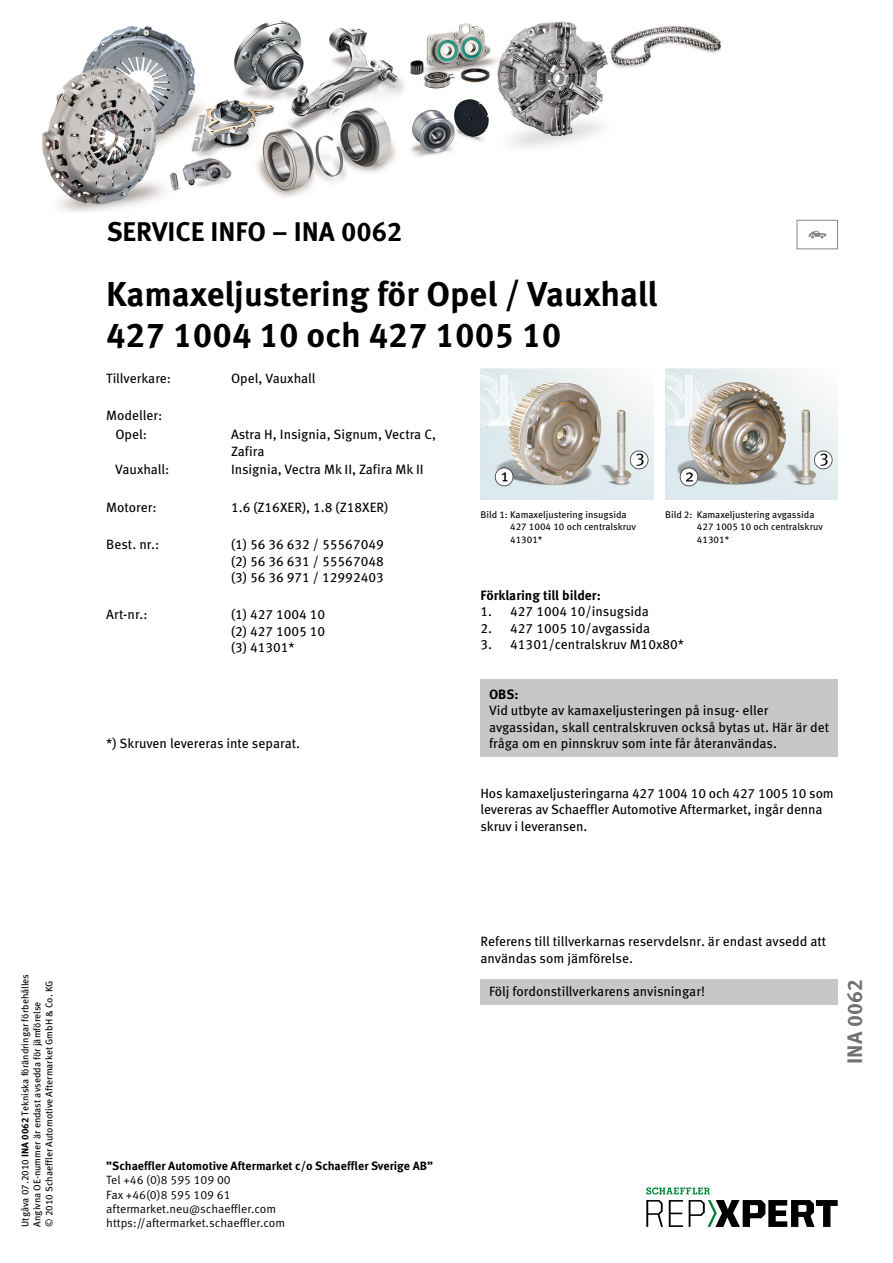
<style>
.page{position:relative;width:893px;height:1263px;background:#fff}
.page>*{position:absolute;margin:0;border:0;box-sizing:border-box;transform-origin:0 0}
.t1{font:700 34.5px/41.4px "Meta Pro";color:#000}
.t2{font:700 27px "Meta Pro";color:#000}
.t3{font:700 21px "Meta Pro";color:#707172}
.t4{font:13.5px/16.5px "Meta Pro";letter-spacing:-.005em;color:#000}
.t5{font:700 13.5px "Meta Pro";color:#000}
.t6{font:12px/14.4px "Meta Pro Norm";color:#000}
.t7{font:700 12px "Meta Pro";color:#000}
.t8{font:9.75px/12.8px "Meta Pro";color:#000}
.s1{font-weight:700}
</style>
<div class="page">
<div style="left:480px;top:679px;width:358px;height:78px;background:#c6c7c8"></div>
<img style="left:480px;top:369px;width:173px;height:130px">
<img style="left:665px;top:369px;width:173px;height:130px">
<div style="left:480px;top:980px;width:358px;height:25px;background:#c6c7c8"></div>
<div style="left:797px;top:220px;width:41px;height:29px;border:1px solid #87888a"></div>
<svg style="left:808px;top:231px;width:18px;height:7px"></svg>
<img style="left:42px;top:20px;width:679px;height:192px">
<svg style="left:646px;top:1200px;width:17px;height:27px"></svg>
<svg style="left:669px;top:1200px;width:14px;height:27px"></svg>
<svg style="left:689px;top:1200px;width:149px;height:27px"></svg>
<svg style="left:646px;top:1187px;width:64px;height:7px"></svg>
<p class="t8" style="left:19px;top:1227px;width:254px;line-height:12px;rotate:-90deg">Utgåva 07.2010 <span class="s1">INA 0062</span> Tekniska förändringar förbehålles<br>Angivna OE-nummer är endast avsedda för jämförelse<br>© 2010 Schaeffler Automotive Aftermarket GmbH &amp; Co. KG</p>
<h2 class="t2" style="left:107px;top:210px;width:297px">SERVICE INFO – INA 0062</h2>
<h1 class="t1" style="left:106px;top:271px;width:553px">Kamaxeljustering för Opel / Vauxhall<br>427 1004 10 och 427 1005 10</h1>
<p class="t4" style="left:106px;top:369px;width:66px">Tillverkare:</p>
<p class="t4" style="left:231px;top:369px;width:86px">Opel, Vauxhall</p>
<p class="t4" style="left:106px;top:405px;width:58px;line-height:18.8px;text-align:center">Modeller:<br>Opel:</p>
<p class="t4" style="left:231px;top:425px;width:207px">Astra H, Insignia, Signum, Vectra C,<br>Zafira</p>
<p class="t4" style="left:115px;top:460px;width:56px">Vauxhall:</p>
<p class="t4" style="left:231px;top:460px;width:194px">Insignia, Vectra Mk II, Zafira Mk II</p>
<p class="t4" style="left:106px;top:498px;width:52px">Motorer:</p>
<p class="t4" style="left:231px;top:498px;width:159px">1.6 (Z16XER), 1.8 (Z18XER)</p>
<p class="t4" style="left:106px;top:535px;width:55px">Best. nr.:</p>
<p class="t4" style="left:231px;top:535px;width:154px;text-align:justify">(1) 56 36 632 / 55567049 (2) 56 36 631 / 55567048 (3) 56 36 971 / 12992403</p>
<p class="t4" style="left:106px;top:606px;width:43px">Art-nr.:</p>
<p class="t4" style="left:231px;top:606px;width:96px;text-align:justify">(1) 427 1004 10 (2) 427 1005 10 (3) 41301*</p>
<p class="t4" style="left:106px;top:734px;width:195px">*) Skruven levereras inte separat.</p>
<p class="t8" style="left:510px;top:507px;width:128px;text-indent:-30px">Bild 1: Kamaxeljustering insugsida<br>427 1004 10 och centralskruv<br>41301*</p>
<p class="t8" style="left:697px;top:507px;width:128px;text-indent:-32px">Bild 2: Kamaxeljustering avgassida<br>427 1005 10 och centralskruv<br>41301*</p>
<p class="t5" style="left:480px;top:585px;width:122px">Förklaring till bilder:</p>
<p class="t4" style="left:480px;top:602px;width:170px">1. 427 1004 10/insugsida</p>
<p class="t4" style="left:480px;top:619px;width:171px">2. 427 1005 10/avgassida</p>
<p class="t4" style="left:480px;top:635px;width:205px">3. 41301/centralskruv M10x80*</p>
<p class="t5" style="left:489px;top:684px;width:31px">OBS:</p>
<p class="t4" style="left:489px;top:701px;width:342px">Vid utbyte av kamaxeljusteringen på insug- eller avgassidan, skall centralskruven också bytas ut. Här är det fråga om en pinnskruv som inte får återanvändas.</p>
<p class="t4" style="left:480px;top:784px;width:355px">Hos kamaxeljusteringarna 427 1004 10 och 427 1005 10 som levereras av Schaeffler Automotive Aftermarket, ingår denna skruv i leveransen.</p>
<p class="t7" style="left:106px;top:1156px;width:328px">”Schaeffler Automotive Aftermarket c/o Schaeffler Sverige AB”</p>
<p class="t6" style="left:106px;top:1172px;width:180px">Tel +46 (0)8 595 109 00<br>Fax +46(0)8 595 109 61 aftermarket.neu@schaeffler.com https://aftermarket.schaeffler.com</p>
<p class="t4" style="left:480px;top:932px;width:347px">Referens till tillverkarnas reservdelsnr. är endast avsedd att användas som jämförelse.</p>
<p class="t4" style="left:489px;top:982px;width:217px">Följ fordonstillverkarens anvisningar!</p>
<h3 class="t3" style="left:838px;top:1064px;width:86px;rotate:-90deg">INA 0062</h3>
</div>
